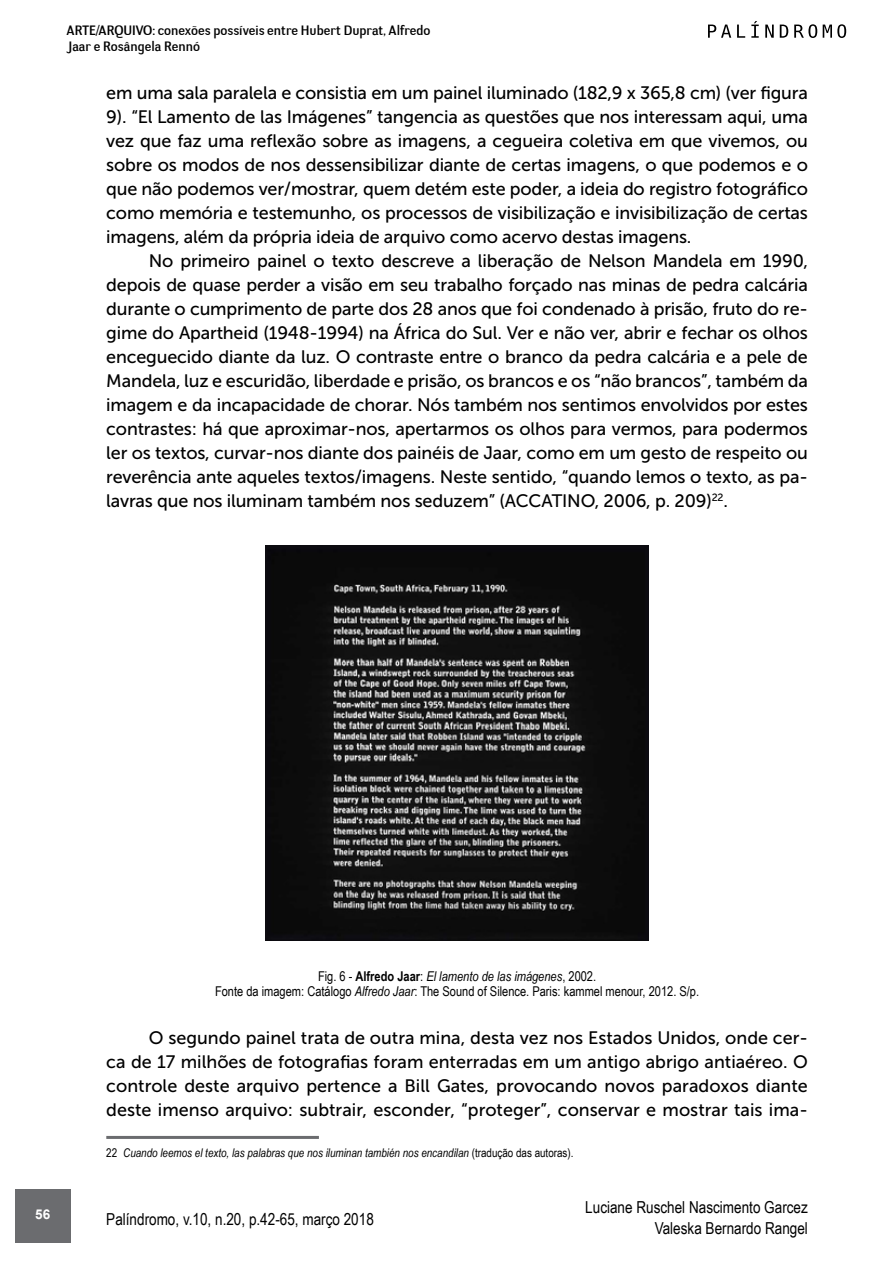
<style>
.page{position:relative;width:893px;height:1263px;background:#fff}
.page>*{position:absolute;margin:0;border:0;box-sizing:border-box;transform-origin:0 0}
.t1{font:18px/24px "Museo Sans 500";letter-spacing:-.01em;color:#000;text-align:justify}
.t2{font:16.5px/21px "Arial Narrow";color:#000;text-align:right}
.t3{font:13.5px/15px "Arial Narrow";color:#000;text-align:center}
.t4{font:13.5px/16.2px "Negotiate Free";color:#000}
.t5{font:700 13.5px "Arial";color:#fff}
.t6{font:italic 12px "Arial Narrow";color:#000}
.s1{font-weight:700}
.s2{font-style:italic}
.s3{font-style:normal}
</style>
<div class="page">
<div style="left:15px;top:1189px;width:55px;height:53px;background:#6b6c6f"></div>
<svg style="left:708px;top:25px;width:23px;height:13px"></svg>
<svg style="left:737px;top:25px;width:8px;height:13px"></svg>
<svg style="left:751px;top:21px;width:8px;height:17px"></svg>
<svg style="left:765px;top:25px;width:9px;height:13px"></svg>
<svg style="left:780px;top:25px;width:8px;height:13px"></svg>
<svg style="left:794px;top:24px;width:23px;height:14px"></svg>
<svg style="left:823px;top:24px;width:23px;height:14px"></svg>
<hr style="left:106px;top:1136px;width:213px;height:3px;background:#6b6c6f">
<img style="left:266px;top:545px;width:382px;height:395px">
<p class="t4" style="left:67px;top:22px;width:365px">ARTE/ARQUIVO: conexões possíveis entre Hubert Duprat, Alfredo<br>Jaar e Rosângela Rennó</p>
<p class="t1" style="left:106px;top:80px;width:703px">em uma sala paralela e consistia em um painel iluminado (182,9 x 365,8 cm) (ver figura 9). “El Lamento de las Imágenes” tangencia as questões que nos interessam aqui, uma vez que faz uma reflexão sobre as imagens, a cegueira coletiva em que vivemos, ou sobre os modos de nos dessensibilizar diante de certas imagens, o que podemos e o que não podemos ver/mostrar, quem detém este poder, a ideia do registro fotográfico como memória e testemunho, os processos de visibilização e invisibilização de certas imagens, além da própria ideia de arquivo como acervo destas imagens.</p>
<p class="t1" style="left:106px;top:248px;width:703px;text-indent:43px">No primeiro painel o texto descreve a liberação de Nelson Mandela em 1990, depois de quase perder a visão em seu trabalho forçado nas minas de pedra calcária durante o cumprimento de parte dos 28 anos que foi condenado à prisão, fruto do re&shy;gime do Apartheid (1948-1994) na África do Sul. Ver e não ver, abrir e fechar os olhos enceguecido diante da luz. O contraste entre o branco da pedra calcária e a pele de Mandela, luz e escuridão, liberdade e prisão, os brancos e os “não brancos”, também da imagem e da incapacidade de chorar. Nós também nos sentimos envolvidos por estes contrastes: há que aproximar-nos, apertarmos os olhos para vermos, para podermos ler os textos, curvar-nos diante dos painéis de Jaar, como em um gesto de respeito ou reverência ante aqueles textos/imagens. Neste sentido, “quando lemos o texto, as pa&shy;lavras que nos iluminam também nos seduzem” (ACCATINO, 2006, p. 209)<sup>22</sup>.</p>
<p class="t5" style="left:35px;top:1205px;width:17px">56</p>
<p class="t3" style="left:215px;top:968px;width:486px">Fig. 6 - <span class="s1">Alfredo Jaar</span>: <span class="s2">El lamento de las imágenes</span>, 2002.<br>Fonte da imagem: Catálogo <span class="s2">Alfredo Jaar</span>: The Sound of Silence. Paris: kammel menour, 2012. S/p.</p>
<p class="t1" style="left:106px;top:1025px;width:703px;text-indent:43px">O segundo painel trata de outra mina, desta vez nos Estados Unidos, onde cer&shy;ca de 17 milhões de fotografias foram enterradas em um antigo abrigo antiaéreo. O controle deste arquivo pertence a Bill Gates, provocando novos paradoxos diante deste imenso arquivo: subtrair, esconder, “proteger”, conservar e mostrar tais ima-</p>
<p class="t6" style="left:106px;top:1144px;width:469px"><span class="s3">22</span> Cuando leemos el texto, las palabras que nos iluminan también nos encandilan <span class="s3">(tradução das autoras).</span></p>
<p class="t2" style="left:106px;top:1207px;width:269px">Palíndromo, v.10, n.20, p.42-65, março 2018</p>
<p class="t2" style="left:585px;top:1196px;width:224px">Luciane Ruschel Nascimento Garcez<br>Valeska Bernardo Rangel</p>
</div>
